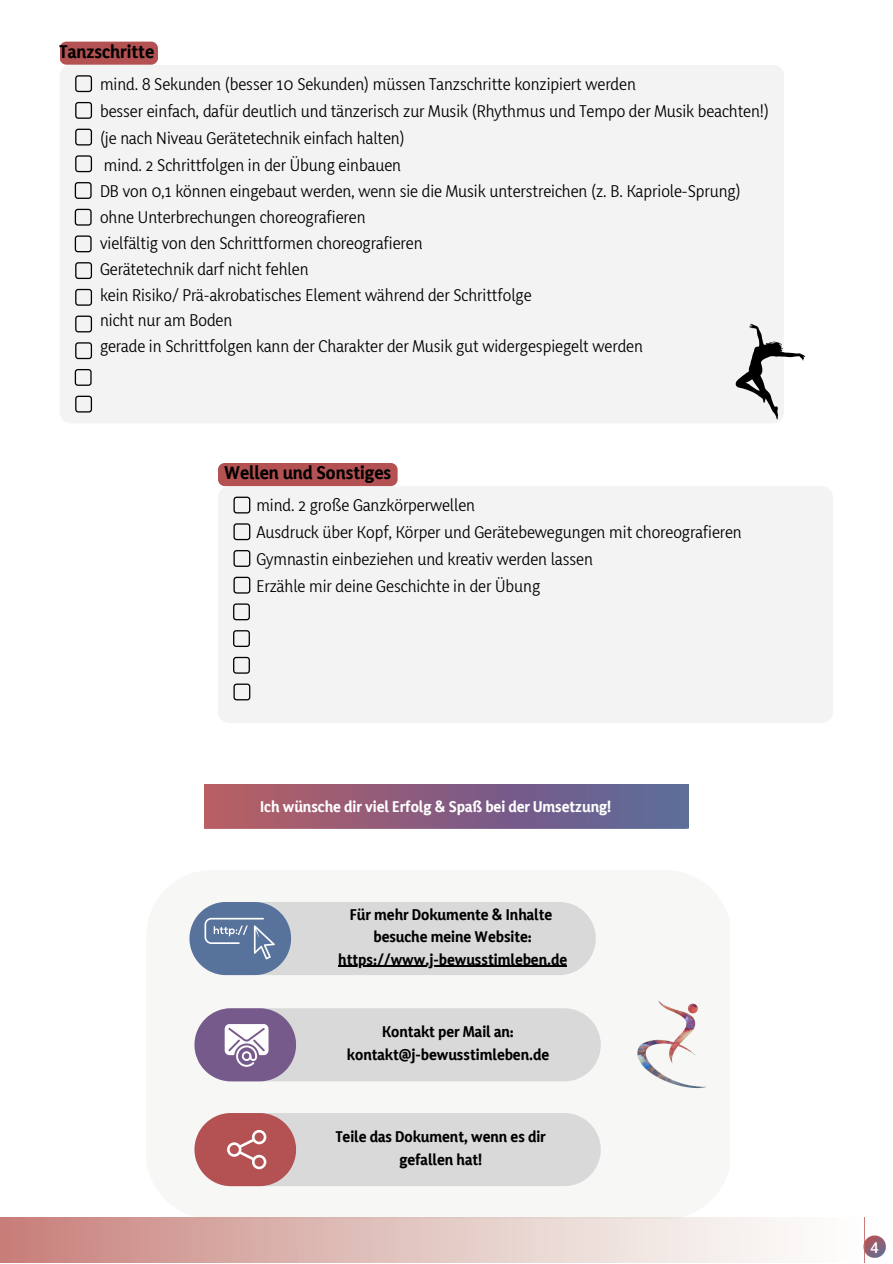
<style>
.page{position:relative;width:893px;height:1264px;background:#fff}
.page>*{position:absolute;margin:0;border:0;box-sizing:border-box;transform-origin:0 0}
.t1{font:19.5px "Yaldevi Colombo Bold 1";color:#000}
.t2{font:18px/26.2px "Yaldevi Colombo";color:#000}
.t3{font:16.5px/22.5px "Yaldevi Colombo Bold 1";color:#000;text-align:center}
.t4{font:16.5px "Yaldevi Colombo Bold 1";color:#fff}
.t5{font:600 16.5px "Yaldevi Colombo";color:#fff}
</style>
<div class="page">
<svg style="left:863px;top:1235px;width:22px;height:22px"></svg>
<svg style="left:204px;top:785px;width:485px;height:43px;background:#875f80"></svg>
<div style="left:223px;top:931px;width:378px;height:256px;background:#f7f7f6"></div>
<svg style="left:189px;top:902px;width:406px;height:73px;background:#bfc4cc"></svg>
<svg style="left:194px;top:1008px;width:406px;height:73px;background:#cac5ce"></svg>
<svg style="left:194px;top:1112px;width:406px;height:74px;background:#d3c0c0"></svg>
<img style="left:637px;top:1000px;width:70px;height:89px">
<div style="left:0;top:1217px;width:863px;height:45px;background:linear-gradient(to right,#c8847e,#feffff)"></div>
<div style="left:60px;top:65px;width:724px;height:358px;background:#f4f3f4;border-radius:11px"></div>
<div style="left:60px;top:42px;width:98px;height:23px;background:#b45152;border-radius:7px"></div>
<svg style="left:75px;top:75px;width:17px;height:17px"></svg>
<svg style="left:75px;top:155px;width:17px;height:17px"></svg>
<svg style="left:75px;top:129px;width:17px;height:16px"></svg>
<svg style="left:75px;top:102px;width:17px;height:17px"></svg>
<svg style="left:75px;top:182px;width:17px;height:17px"></svg>
<svg style="left:75px;top:209px;width:17px;height:17px"></svg>
<svg style="left:75px;top:235px;width:17px;height:17px"></svg>
<svg style="left:75px;top:315px;width:17px;height:17px"></svg>
<svg style="left:75px;top:289px;width:17px;height:17px"></svg>
<svg style="left:75px;top:262px;width:17px;height:17px"></svg>
<svg style="left:75px;top:342px;width:17px;height:17px"></svg>
<svg style="left:75px;top:369px;width:17px;height:17px"></svg>
<svg style="left:75px;top:395px;width:17px;height:17px"></svg>
<svg style="left:735px;top:324px;width:70px;height:95px"></svg>
<hr style="left:338px;top:965px;width:229px;height:1px;background:#000">
<div style="left:218px;top:486px;width:614px;height:237px;background:#f4f3f4;border-radius:11px"></div>
<div style="left:218px;top:463px;width:179px;height:23px;background:#b45152;border-radius:7px"></div>
<svg style="left:233px;top:496px;width:17px;height:17px"></svg>
<svg style="left:233px;top:576px;width:17px;height:17px"></svg>
<svg style="left:233px;top:550px;width:17px;height:17px"></svg>
<svg style="left:233px;top:523px;width:17px;height:17px"></svg>
<svg style="left:233px;top:603px;width:17px;height:17px"></svg>
<svg style="left:233px;top:630px;width:17px;height:17px"></svg>
<svg style="left:233px;top:657px;width:17px;height:16px"></svg>
<svg style="left:233px;top:683px;width:17px;height:17px"></svg>
<p class="t1" style="left:60px;top:40px;width:96px">Tanzschritte</p>
<p class="t2" style="left:100px;top:72px;width:670px">mind. 8 Sekunden (besser 10 Sekunden) müssen Tanzschritte konzipiert werden<br>besser einfach, dafür deutlich und tänzerisch zur Musik (Rhythmus und Tempo der Musik beachten!) (je nach Niveau Gerätetechnik einfach halten)<br>mind. 2 Schrittfolgen in der Übung einbauen<br>DB von 0,1 können eingebaut werden, wenn sie die Musik unterstreichen (z. B. Kapriole-Sprung) ohne Unterbrechungen choreografieren<br>vielfältig von den Schrittformen choreografieren<br>Gerätetechnik darf nicht fehlen<br>kein Risiko/ Prä-akrobatisches Element während der Schrittfolge<br>nicht nur am Boden<br>gerade in Schrittfolgen kann der Charakter der Musik gut widergespiegelt werden</p>
<p class="t1" style="left:224px;top:461px;width:169px">Wellen und Sonstiges</p>
<p class="t2" style="left:256px;top:492px;width:487px;line-height:27px">mind. 2 große Ganzkörperwellen<br>Ausdruck über Kopf, Körper und Gerätebewegungen mit choreografieren Gymnastin einbeziehen und kreativ werden lassen<br>Erzähle mir deine Geschichte in der Übung</p>
<p class="t4" style="left:260px;top:796px;width:352px">Ich wünsche dir viel Erfolg &amp; Spaß bei der Umsetzung!</p>
<p class="t3" style="left:338px;top:903px;width:230px">Für mehr Dokumente &amp; Inhalte besuche meine Website: https://www.j-bewusstimleben.de</p>
<p class="t3" style="left:347px;top:1021px;width:204px">Kontakt per Mail an: kontakt@j-bewusstimleben.de</p>
<p class="t3" style="left:336px;top:1126px;width:211px">Teile das Dokument, wenn es dir gefallen hat!</p>
<p class="t5" style="left:870px;top:1235px;width:10px">4</p>
</div>
